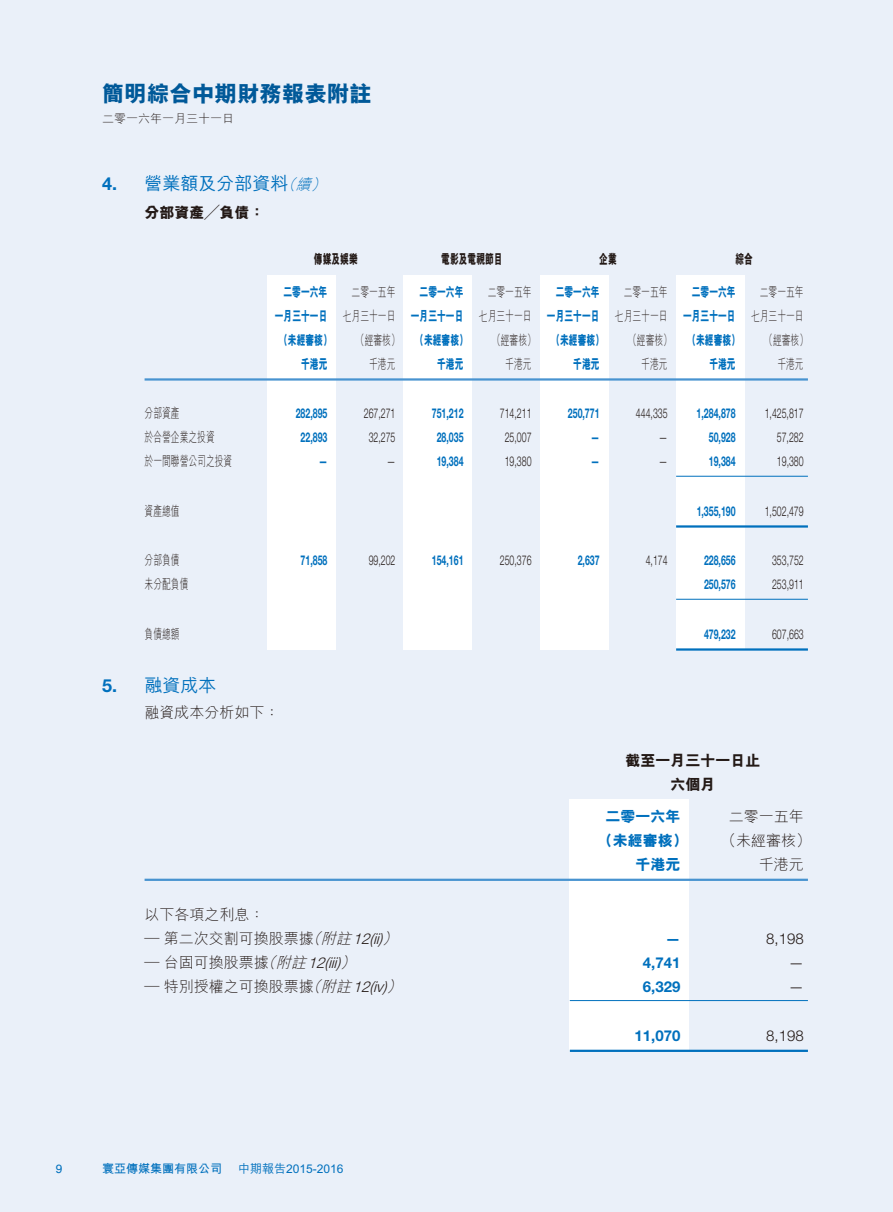
<style>
.page{position:relative;width:893px;height:1212px;background:#fff}
.page>*{position:absolute;margin:0;border:0;box-sizing:border-box;transform-origin:0 0}
.t1{font:800 22.5px "M Hei HK";color:#005999}
.t2{font:500 18px "M Hei HK";color:#0070bd}
.t3{font:700 18px "Helvetica Neue LT Std";color:#0070bd}
.t4{font:300 15px "M Hei HK";color:#231916}
.t5{font:800 15px/24px "M Hei HK";color:#231916;text-align:center}
.t6{font:italic 300 15px "Helvetica Neue LT Std";color:#231916}
.t7{font:700 15px "Helvetica Neue LT Std";color:#0070bd}
.t8{font:800 15px "M Hei HK";color:#0070bd}
.t9{font:italic 300 15px "M Hei HK";color:#231916}
.t10{font:300 15px "Helvetica Neue LT Std";color:#231916}
.t11{font:italic 300 15px "M Hei HK";color:#0070bd}
.t12{font:300 13.5px "Helvetica Neue LT Std";color:#231916;scale:.65 1}
.t13{font:700 13.5px "Helvetica Neue LT Std";color:#0070bd;scale:.65 1}
.t14{font:300 13.5px "M Hei HK";color:#231916;scale:.65 1}
.t15{font:800 13.5px "M Hei HK";color:#0070bd;scale:.65 1}
.t16{font:800 13.5px "M Hei HK";color:#231916;scale:.65 1}
.t17{font:500 12px "M Hei HK";color:#0070bd}
.t18{font:300 12px "M Hei HK";color:#231916}
.t19{font:700 12px "M Hei HK";color:#0070bd}
.t20{font:12px "Helvetica";color:#0070bd}
.s1{font-weight:300;color:#231916}
.s2{font-family:"M Hei HK"}
.s3{font-family:"Helvetica Neue LT Std"}
</style>
<div class="page">
<div style="left:0;top:0;width:892px;height:1212px;background:#eaf0f9"></div>
<div style="left:569px;top:799px;width:120px;height:252px;background:#fff"></div>
<div style="left:268px;top:275px;width:68px;height:374px;background:#fff"></div>
<div style="left:404px;top:275px;width:68px;height:374px;background:#fff"></div>
<div style="left:540px;top:275px;width:68px;height:374px;background:#fff"></div>
<div style="left:676px;top:275px;width:68px;height:374px;background:#fff"></div>
<hr style="left:145px;top:378px;width:663px;height:3px;background:#4893d0">
<hr style="left:676px;top:476px;width:132px;height:1px;background:#0070bd">
<hr style="left:676px;top:525px;width:132px;height:3px;background:#0070bd">
<hr style="left:676px;top:599px;width:132px;height:1px;background:#0070bd">
<hr style="left:676px;top:648px;width:132px;height:3px;background:#0070bd">
<hr style="left:145px;top:879px;width:663px;height:2px;background:#4893d0">
<hr style="left:570px;top:1000px;width:238px;height:1px;background:#0070bd">
<hr style="left:570px;top:1050px;width:238px;height:2px;background:#0070bd">
<h1 class="t1" style="left:102px;top:83px;width:271px">簡明綜合中期財務報表附註</h1>
<p class="t18" style="left:102px;top:112px;width:133px">二零一六年一月三十一日</p>
<h2 class="t3" style="left:102px;top:173px;width:17px">4.</h2>
<h2 class="t3" style="left:102px;top:675px;width:17px">5.</h2>
<h2 class="t2" style="left:145px;top:171px;width:145px">營業額及分部資料</h2>
<p class="t11" style="left:296px;top:177px;width:20px">續</p>
<p class="t11" style="left:281px;top:177px;width:20px">（</p>
<p class="t11" style="left:311px;top:177px;width:20px">(</p>
<p class="t5" style="left:145px;top:200px;width:121px">分部資產╱負債：</p>
<p class="t16" style="left:314px;top:252px;width:69px">傳媒及娛樂</p>
<p class="t16" style="left:441px;top:252px;width:96px">電影及電視節目</p>
<p class="t16" style="left:599px;top:252px;width:28px">企業</p>
<p class="t16" style="left:735px;top:252px;width:29px">綜合</p>
<p class="t15" style="left:284px;top:285px;width:69px">二零一六年</p>
<p class="t14" style="left:352px;top:285px;width:69px">二零一五年</p>
<p class="t15" style="left:420px;top:285px;width:69px">二零一六年</p>
<p class="t14" style="left:488px;top:285px;width:69px">二零一五年</p>
<p class="t15" style="left:556px;top:285px;width:69px">二零一六年</p>
<p class="t14" style="left:624px;top:285px;width:69px">二零一五年</p>
<p class="t15" style="left:692px;top:285px;width:69px">二零一六年</p>
<p class="t14" style="left:760px;top:285px;width:69px">二零一五年</p>
<p class="t15" style="left:275px;top:309px;width:83px">一月三十一日</p>
<p class="t14" style="left:343px;top:309px;width:83px">七月三十一日</p>
<p class="t15" style="left:411px;top:309px;width:83px">一月三十一日</p>
<p class="t14" style="left:479px;top:309px;width:83px">七月三十一日</p>
<p class="t15" style="left:547px;top:309px;width:83px">一月三十一日</p>
<p class="t14" style="left:615px;top:309px;width:83px">七月三十一日</p>
<p class="t15" style="left:683px;top:309px;width:82px">一月三十一日</p>
<p class="t14" style="left:751px;top:309px;width:83px">七月三十一日</p>
<p class="t15" style="left:279px;top:333px;width:83px">（未經審核）</p>
<p class="t15" style="left:356px;top:333px;width:174px"><span class="s1">（經審核）</span> （未經審核）</p>
<p class="t15" style="left:492px;top:333px;width:174px"><span class="s1">（經審核）</span> （未經審核）</p>
<p class="t15" style="left:628px;top:333px;width:174px"><span class="s1">（經審核）</span> （未經審核）</p>
<p class="t14" style="left:764px;top:333px;width:69px">（經審核(</p>
<p class="t15" style="left:301px;top:357px;width:42px">千港元</p>
<p class="t14" style="left:369px;top:357px;width:42px">千港元</p>
<p class="t15" style="left:437px;top:357px;width:42px">千港元</p>
<p class="t14" style="left:505px;top:357px;width:42px">千港元</p>
<p class="t15" style="left:573px;top:357px;width:42px">千港元</p>
<p class="t14" style="left:641px;top:357px;width:42px">千港元</p>
<p class="t15" style="left:709px;top:357px;width:42px">千港元</p>
<p class="t14" style="left:777px;top:357px;width:42px">千港元</p>
<p class="t14" style="left:145px;top:406px;width:56px">分部資產</p>
<p class="t13" style="left:296px;top:405px;width:50px">282,895</p>
<p class="t12" style="left:364px;top:405px;width:50px">267,271</p>
<p class="t13" style="left:432px;top:405px;width:50px">751,212</p>
<p class="t12" style="left:500px;top:405px;width:50px">714,211</p>
<p class="t13" style="left:568px;top:405px;width:50px">250,771</p>
<p class="t12" style="left:636px;top:405px;width:50px">444,335</p>
<p class="t13" style="left:697px;top:405px;width:62px">1,284,878</p>
<p class="t12" style="left:765px;top:405px;width:62px">1,425,817</p>
<p class="t14" style="left:145px;top:430px;width:110px">於合營企業之投資</p>
<p class="t13" style="left:301px;top:429px;width:43px">22,893</p>
<p class="t12" style="left:369px;top:429px;width:43px">32,275</p>
<p class="t13" style="left:437px;top:429px;width:43px">28,035</p>
<p class="t12" style="left:505px;top:429px;width:43px">25,007</p>
<p class="t13" style="left:591px;top:429px;width:15px">—</p>
<p class="t12" style="left:659px;top:429px;width:15px">—</p>
<p class="t13" style="left:709px;top:429px;width:43px">50,928</p>
<p class="t12" style="left:777px;top:429px;width:43px">57,282</p>
<p class="t14" style="left:145px;top:454px;width:136px">於一間聯營公司之投資</p>
<p class="t13" style="left:319px;top:453px;width:15px">—</p>
<p class="t12" style="left:387px;top:453px;width:15px">—</p>
<p class="t13" style="left:437px;top:453px;width:43px">19,384</p>
<p class="t12" style="left:505px;top:453px;width:43px">19,380</p>
<p class="t13" style="left:591px;top:453px;width:15px">—</p>
<p class="t12" style="left:659px;top:453px;width:15px">—</p>
<p class="t13" style="left:709px;top:453px;width:43px">19,384</p>
<p class="t12" style="left:777px;top:453px;width:43px">19,380</p>
<p class="t14" style="left:145px;top:504px;width:56px">資產總值</p>
<p class="t13" style="left:697px;top:503px;width:62px">1,355,190</p>
<p class="t12" style="left:765px;top:503px;width:62px">1,502,479</p>
<p class="t14" style="left:145px;top:553px;width:55px">分部負債</p>
<p class="t13" style="left:301px;top:552px;width:43px">71,858</p>
<p class="t12" style="left:369px;top:552px;width:43px">99,202</p>
<p class="t13" style="left:432px;top:552px;width:50px">154,161</p>
<p class="t12" style="left:500px;top:552px;width:50px">250,376</p>
<p class="t13" style="left:578px;top:552px;width:35px">2,637</p>
<p class="t12" style="left:646px;top:552px;width:35px">4,174</p>
<p class="t13" style="left:704px;top:552px;width:50px">228,656</p>
<p class="t12" style="left:772px;top:552px;width:50px">353,752</p>
<p class="t14" style="left:145px;top:577px;width:69px">未分配負債</p>
<p class="t13" style="left:704px;top:576px;width:50px">250,576</p>
<p class="t12" style="left:772px;top:576px;width:50px">253,911</p>
<p class="t14" style="left:145px;top:627px;width:56px">負債總額</p>
<h2 class="t2" style="left:145px;top:672px;width:73px">融資成本</h2>
<p class="t13" style="left:704px;top:626px;width:50px">479,232</p>
<p class="t12" style="left:772px;top:626px;width:50px">607,663</p>
<p class="t4" style="left:145px;top:705px;width:136px">融資成本分析如下：</p>
<p class="t5" style="left:626px;top:748px;width:136px">截至一月三十一日止六個月</p>
<p class="t4" style="left:729px;top:809px;width:77px">二零一五年</p>
<p class="t8" style="left:605px;top:809px;width:76px">二零一六年</p>
<p class="t8" style="left:598px;top:833px;width:91px">（未經審核）</p>
<p class="t4" style="left:721px;top:833px;width:92px">（未經審核(</p>
<p class="t8" style="left:635px;top:857px;width:46px">千港元</p>
<p class="t4" style="left:759px;top:857px;width:47px">千港元</p>
<p class="t4" style="left:145px;top:907px;width:121px">以下各項之利息：</p>
<p class="t9" style="left:306px;top:931px;width:20px">（</p>
<p class="t6" style="left:369px;top:929px;width:33px"><span class="s2">(</span>(i i(</p>
<p class="t9" style="left:321px;top:931px;width:55px">附註<span class="s3">12</span></p>
<p class="t4" style="left:145px;top:931px;width:171px">— 第二次交割可換股票據</p>
<p class="t7" style="left:665px;top:929px;width:16px">—</p>
<p class="t10" style="left:766px;top:929px;width:39px">8,198</p>
<p class="t9" style="left:261px;top:955px;width:20px">（</p>
<p class="t6" style="left:276px;top:953px;width:85px"><span class="s2">附註</span> 1 2 <span class="s2">(</span>(i i i</p>
<p class="t4" style="left:145px;top:955px;width:126px">— 台固可換股票據</p>
<p class="t6" style="left:324px;top:953px;width:10px">(</p>
<p class="t7" style="left:643px;top:953px;width:39px">4,741</p>
<p class="t10" style="left:789px;top:953px;width:16px">—</p>
<p class="t9" style="left:306px;top:979px;width:20px">（</p>
<p class="t9" style="left:383px;top:979px;width:24px">(<span class="s3">(</span></p>
<p class="t9" style="left:321px;top:979px;width:55px">附註<span class="s3">12</span></p>
<p class="t4" style="left:145px;top:979px;width:171px">— 特別授權之可換股票據</p>
<p class="t6" style="left:369px;top:977px;width:20px">i v(</p>
<p class="t7" style="left:643px;top:977px;width:39px">6,329</p>
<p class="t10" style="left:789px;top:977px;width:16px">—</p>
<p class="t7" style="left:634px;top:1027px;width:47px">11,070</p>
<p class="t10" style="left:766px;top:1027px;width:39px">8,198</p>
<p class="t20" style="left:56px;top:1159px;width:8px">9</p>
<p class="t19" style="left:102px;top:1160px;width:121px">寰亞傳媒集團有限公司</p>
<p class="t17" style="left:238px;top:1160px;width:107px">中期報告2015-2016</p>
</div>
